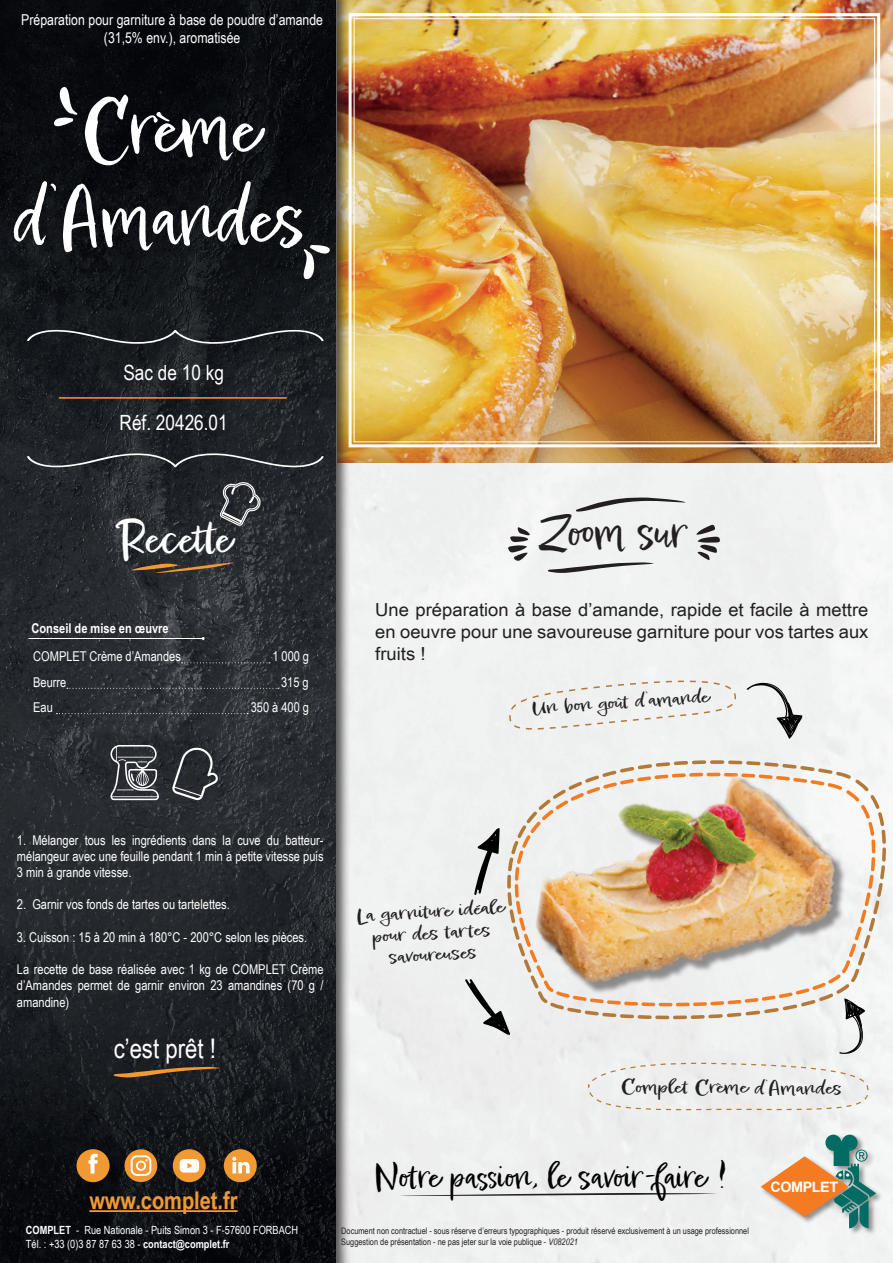
<style>
.page{position:relative;width:893px;height:1263px;background:#fff}
.page>*{position:absolute;margin:0;border:0;box-sizing:border-box;transform-origin:0 0}
.t1{font:75px/90px "Epicursive Script";color:#fff;text-align:center}
.t2{font:45px "Epicursive Script";color:#231f20}
.t3{font:45px "Epicursive Script";color:#fff}
.t4{font:33px "Epicursive Script";color:#000}
.t5{font:27px "Arial Narrow";color:#fff}
.t6{font:700 24.45px "Arial Narrow";color:#f19a34}
.t7{font:21px "Arial Narrow";color:#fff}
.t8{font:18px/21.6px "Arial Narrow";color:#231f20;text-align:justify;scale:1.25 1}
.t9{font:18px/21.6px "Epicursive Script";color:#231f20;text-align:center;scale:1.25 1}
.t10{font:15px/18px "Arial Narrow";color:#fff;text-align:center}
.t11{font:700 14.4px "Arial";letter-spacing:-.03em;color:#fff}
.t12{font:13.5px/16.2px "Arial Narrow";color:#fff;text-align:justify}
.t13{font:700 13.5px "Arial Narrow";color:#fff}
.t14{font:11.25px/13.5px "Arial Narrow";color:#fff}
.t15{font:9px/10.8px "Arial Narrow";color:#231f20}
.s1{font-weight:700}
.s2{font-style:italic}
</style>
<div class="page">
<div style="left:351px;top:0;width:542px;height:1263px;background:#eff0ef"></div>
<img style="left:351px;top:12px;width:531px;height:437px">
<svg style="left:576px;top:497px;width:11px;height:15px"></svg>
<svg style="left:548px;top:562px;width:39px;height:11px"></svg>
<svg style="left:508px;top:527px;width:22px;height:34px"></svg>
<div style="left:0;top:0;width:351px;height:1263px;background:#231f20;opacity:.75"></div>
<svg style="left:303px;top:245px;width:29px;height:35px"></svg>
<hr style="left:29px;top:638px;width:174px;height:1px;background:#fff">
<hr style="left:59px;top:397px;width:228px;height:2px;background:#f19a34">
<svg style="left:181px;top:662px;width:89px;height:1px"></svg>
<svg style="left:56px;top:713px;width:192px;height:1px"></svg>
<svg style="left:54px;top:87px;width:24px;height:43px"></svg>
<svg style="left:27px;top:453px;width:297px;height:15px;background:#3c3f43"></svg>
<svg style="left:27px;top:329px;width:297px;height:15px;background:#333639"></svg>
<svg style="left:110px;top:745px;width:49px;height:55px;background:#5f6265"></svg>
<svg style="left:172px;top:746px;width:46px;height:55px;background:#45484c"></svg>
<svg style="left:67px;top:688px;width:212px;height:1px"></svg>
<svg style="left:588px;top:1111px;width:167px;height:3px"></svg>
<img style="left:587px;top:0;width:282px;height:1111px">
<svg style="left:219px;top:480px;width:44px;height:47px;background:#4d5053"></svg>
<svg style="left:131px;top:562px;width:103px;height:11px"></svg>
<svg style="left:114px;top:1067px;width:106px;height:10px"></svg>
<hr style="left:89px;top:1210px;width:149px;height:2px;background:#f19a34">
<div style="left:77px;top:1149px;width:33px;height:33px;background:#f19a34;border-radius:50%"></div>
<svg style="left:88px;top:1154px;width:10px;height:19px"></svg>
<div style="left:224px;top:1149px;width:33px;height:33px;background:#f19a34;border-radius:50%"></div>
<svg style="left:232px;top:1157px;width:18px;height:16px"></svg>
<div style="left:173px;top:1149px;width:33px;height:33px;background:#f19a34;border-radius:50%"></div>
<svg style="left:180px;top:1159px;width:19px;height:13px"></svg>
<svg style="left:125px;top:1149px;width:32px;height:33px"></svg>
<svg style="left:400px;top:1193px;width:318px;height:3px"></svg>
<div style="left:759px;top:1133px;width:124px;height:102px;background:#231f20;opacity:.48"></div>
<svg style="left:761px;top:1135px;width:115px;height:93px"></svg>
<div style="left:465px;top:679px;width:425px;height:376px;background:#eff1f0"></div>
<img style="left:523px;top:769px;width:359px;height:251px">
<p class="t10" style="left:21px;top:10px;width:303px">Préparation pour garniture à base de poudre d’amande (31,5% env.), aromatisée</p>
<h1 class="t1" style="left:15px;top:78px;width:292px">Crème d’Amandes</h1>
<h3 class="t7" style="left:123px;top:357px;width:102px">Sac de 10 kg</h3>
<h3 class="t7" style="left:120px;top:408px;width:110px">Réf. 20426.01</h3>
<h2 class="t3" style="left:116px;top:510px;width:118px">Recette</h2>
<p class="t13" style="left:32px;top:618px;width:139px">Conseil de mise en œuvre</p>
<p class="t12" style="left:33px;top:648px;width:149px">COMPLET Crème d’Amandes</p>
<p class="t12" style="left:272px;top:648px;width:38px">1 000 g</p>
<p class="t12" style="left:33px;top:699px;width:21px">Eau</p>
<p class="t12" style="left:251px;top:699px;width:60px">350 à 400 g</p>
<p class="t12" style="left:33px;top:673px;width:35px">Beurre</p>
<p class="t12" style="left:281px;top:673px;width:29px">315 g</p>
<h2 class="t2" style="left:539px;top:503px;width:150px">Zoom sur</h2>
<h3 class="t8" style="left:375px;top:599px;width:396px">Une préparation à base d’amande, rapide et facile à mettre en oeuvre pour une savoureuse garniture pour vos tartes aux fruits !</h3>
<h3 class="t9" style="left:531px;top:696px;width:144px;rotate:-4deg">Un bon goût d’amande</h3>
<p class="t12" style="left:17px;top:831px;width:308px">1. Mélanger tous les ingrédients dans la cuve du batteur&shy;mélangeur avec une feuille pendant 1 min à petite vitesse puis 3 min à grande vitesse.</p>
<p class="t12" style="left:17px;top:896px;width:214px">2. Garnir vos fonds de tartes ou tartelettes.</p>
<p class="t12" style="left:17px;top:928px;width:292px">3. Cuisson : 15 à 20 min à 180°C - 200°C selon les pièces.</p>
<p class="t12" style="left:17px;top:961px;width:308px">La recette de base réalisée avec 1 kg de COMPLET Crème d’Amandes permet de garnir environ 23 amandines (70 g / amandine)</p>
<h3 class="t5" style="left:114px;top:1029px;width:104px">c’est prêt !</h3>
<h3 class="t9" style="left:356px;top:903px;width:120px;rotate:-3deg">La garniture idéale pour des tartes savoureuses</h3>
<h3 class="t9" style="left:622px;top:1073px;width:178px;rotate:1deg">Complet Crème d’Amandes</h3>
<h3 class="t6" style="left:89px;top:1181px;width:150px">www.complet.fr</h3>
<p class="t14" style="left:26px;top:1223px;width:274px"><span class="s1">COMPLET</span> - Rue Nationale - Puits Simon 3 - F-57600 FORBACH<br>Tél. : +33 (0)3 87 87 63 38 - <span class="s1">contact@complet.fr</span></p>
<h3 class="t4" style="left:374px;top:1155px;width:354px">Notre passion, le savoir-faire !</h3>
<p class="t15" style="left:341px;top:1225px;width:409px">Document non contractuel - sous réserve d’erreurs typographiques - produit réservé exclusivement à un usage professionnel<br>Suggestion de présentation - ne pas jeter sur la voie publique - <span class="s2">V082021</span></p>
<p class="t11" style="left:770px;top:1177px;width:69px">COMPLET</p>
</div>
